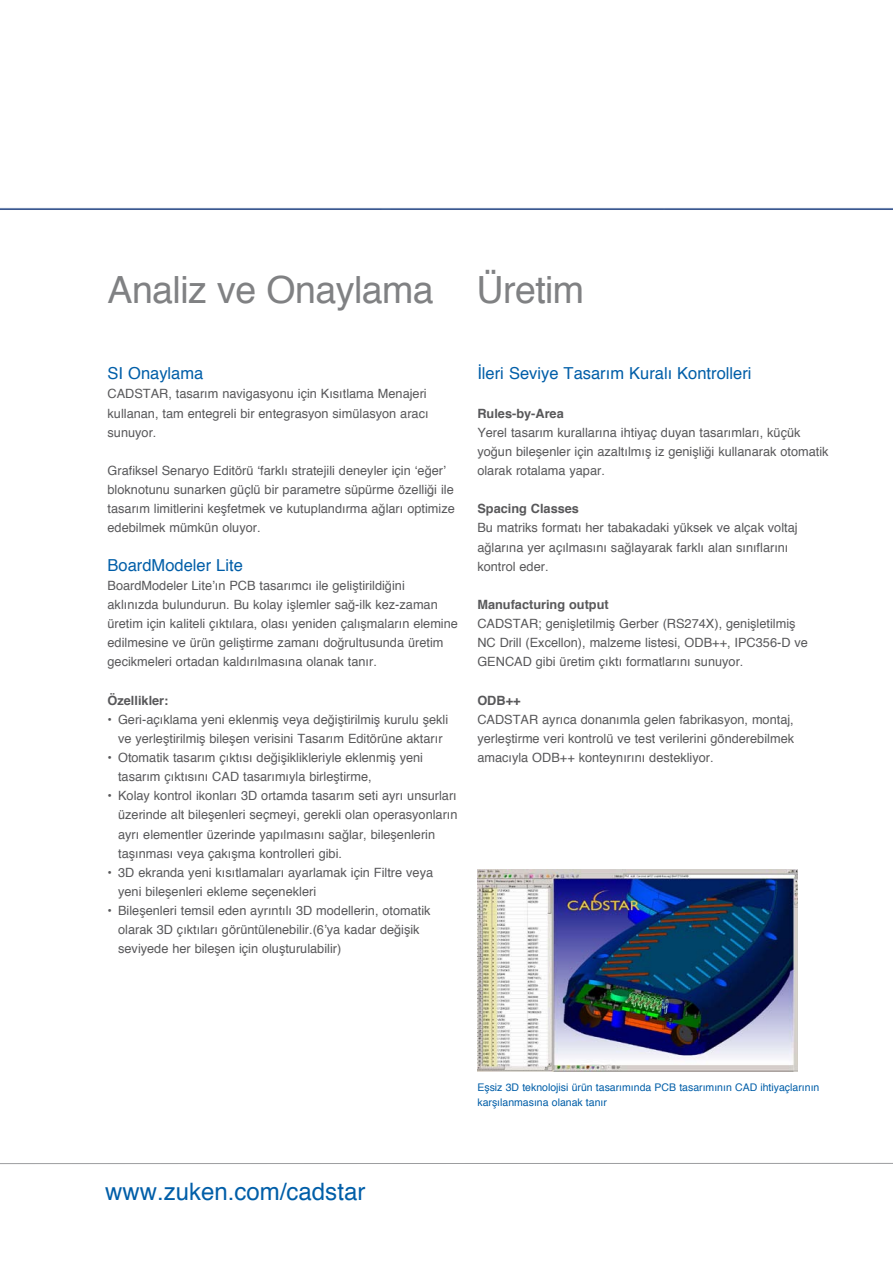
<style>
.page{position:relative;width:893px;height:1263px;background:#fff}
.page>*{position:absolute;margin:0;border:0;box-sizing:border-box;transform-origin:0 0}
.t1{font:37.5px "Helvetica";letter-spacing:-.015em;color:#808183}
.t2{font:24px "Helvetica";color:#005ea8}
.t3{font:16.5px "Helvetica";color:#005ea8}
.t4{font:12.75px/19.2px "Helvetica";color:#58585a}
.t5{font:700 12.75px "Helvetica";color:#58585a}
.t6{font:10.5px/15px "Helvetica";color:#005ea8}
</style>
<div class="page">
<svg style="left:0;top:1163px;width:893px;height:1px"></svg>
<img style="left:0;top:208px;width:893px;height:2px">
<img style="left:477px;top:869px;width:321px;height:202px">
<h1 class="t1" style="left:108px;top:261px;width:327px">Analiz ve Onaylama</h1>
<h1 class="t1" style="left:477px;top:261px;width:109px">Üretim</h1>
<p class="t3" style="left:108px;top:361px;width:97px">SI Onaylama</p>
<p class="t4" style="left:108px;top:385px;width:323px">CADSTAR, tasarım navigasyonu için Kısıtlama Menajeri kullanan, tam entegreli bir entegrasyon simülasyon aracı sunuyor.</p>
<p class="t4" style="left:108px;top:461px;width:349px">Grafiksel Senaryo Editörü ‘farklı stratejili deneyler için ‘eğer’ bloknotunu sunarken güçlü bir parametre süpürme özelliği ile tasarım limitlerini keşfetmek ve kutuplandırma ağları optimize edebilmek mümkün oluyor.</p>
<p class="t3" style="left:108px;top:552px;width:137px">BoardModeler Lite</p>
<p class="t4" style="left:108px;top:576px;width:352px">BoardModeler Lite’ın PCB tasarımcı ile geliştirildiğini aklınızda bulundurun. Bu kolay işlemler sağ-ilk kez-zaman üretim için kaliteli çıktılara, olası yeniden çalışmaların elemine edilmesine ve ürün geliştirme zamanı doğrultusunda üretim gecikmeleri ortadan kaldırılmasına olanak tanır.</p>
<p class="t5" style="left:108px;top:690px;width:62px">Özellikler:</p>
<p class="t4" style="left:108px;top:710px;width:342px;text-align:center">• Geri-açıklama yeni eklenmiş veya değiştirilmiş kurulu şekli ve yerleştirilmiş bileşen verisini Tasarım Editörüne aktarır</p>
<p class="t4" style="left:118px;top:748px;width:307px;text-indent:-11px">• Otomatik tasarım çıktısı değişiklikleriyle eklenmiş yeni tasarım çıktısını CAD tasarımıyla birleştirme,</p>
<p class="t4" style="left:118px;top:787px;width:341px;text-indent:-11px">• Kolay kontrol ikonları 3D ortamda tasarım seti ayrı unsurları üzerinde alt bileşenleri seçmeyi, gerekli olan operasyonların ayrı elementler üzerinde yapılmasını sağlar, bileşenlerin taşınması veya çakışma kontrolleri gibi.</p>
<p class="t4" style="left:118px;top:863px;width:316px;text-indent:-11px">• 3D ekranda yeni kısıtlamaları ayarlamak için Filtre veya yeni bileşenleri ekleme seçenekleri</p>
<p class="t4" style="left:118px;top:901px;width:314px;text-indent:-11px">• Bileşenleri temsil eden ayrıntılı 3D modellerin, otomatik olarak 3D çıktıları görüntülenebilir.(6’ya kadar değişik seviyede her bileşen için oluşturulabilir)</p>
<p class="t3" style="left:477px;top:361px;width:276px">İleri Seviye Tasarım Kuralı Kontrolleri</p>
<p class="t5" style="left:477px;top:403px;width:88px">Rules-by-Area</p>
<p class="t4" style="left:477px;top:423px;width:353px">Yerel tasarım kurallarına ihtiyaç duyan tasarımları, küçük yoğun bileşenler için azaltılmış iz genişliği kullanarak otomatik olarak rotalama yapar.</p>
<p class="t5" style="left:477px;top:498px;width:103px">Spacing Classes</p>
<p class="t4" style="left:477px;top:519px;width:322px">Bu matriks formatı her tabakadaki yüksek ve alçak voltaj ağlarına yer açılmasını sağlayarak farklı alan sınıflarını kontrol eder.</p>
<p class="t5" style="left:477px;top:594px;width:133px">Manufacturing output</p>
<p class="t4" style="left:477px;top:614px;width:332px">CADSTAR; genişletilmiş Gerber (RS274X), genişletilmiş<br>NC Drill (Excellon), malzeme listesi, ODB++, IPC356-D ve<br>GENCAD gibi üretim çıktı formatlarını sunuyor.</p>
<p class="t5" style="left:477px;top:690px;width:45px">ODB++</p>
<p class="t4" style="left:477px;top:710px;width:318px;text-align:justify">CADSTAR ayrıca donanımla gelen fabrikasyon, montaj, yerleştirme veri kontrolü ve test verilerini gönderebilmek amacıyla ODB++ konteynırını destekliyor.</p>
<h2 class="t2" style="left:105px;top:1173px;width:262px">www.zuken.com/cadstar</h2>
<p class="t6" style="left:477px;top:1080px;width:343px">Eşsiz 3D teknolojisi ürün tasarımında PCB tasarımının CAD ihtiyaçlarının karşılanmasına olanak tanır</p>
</div>
